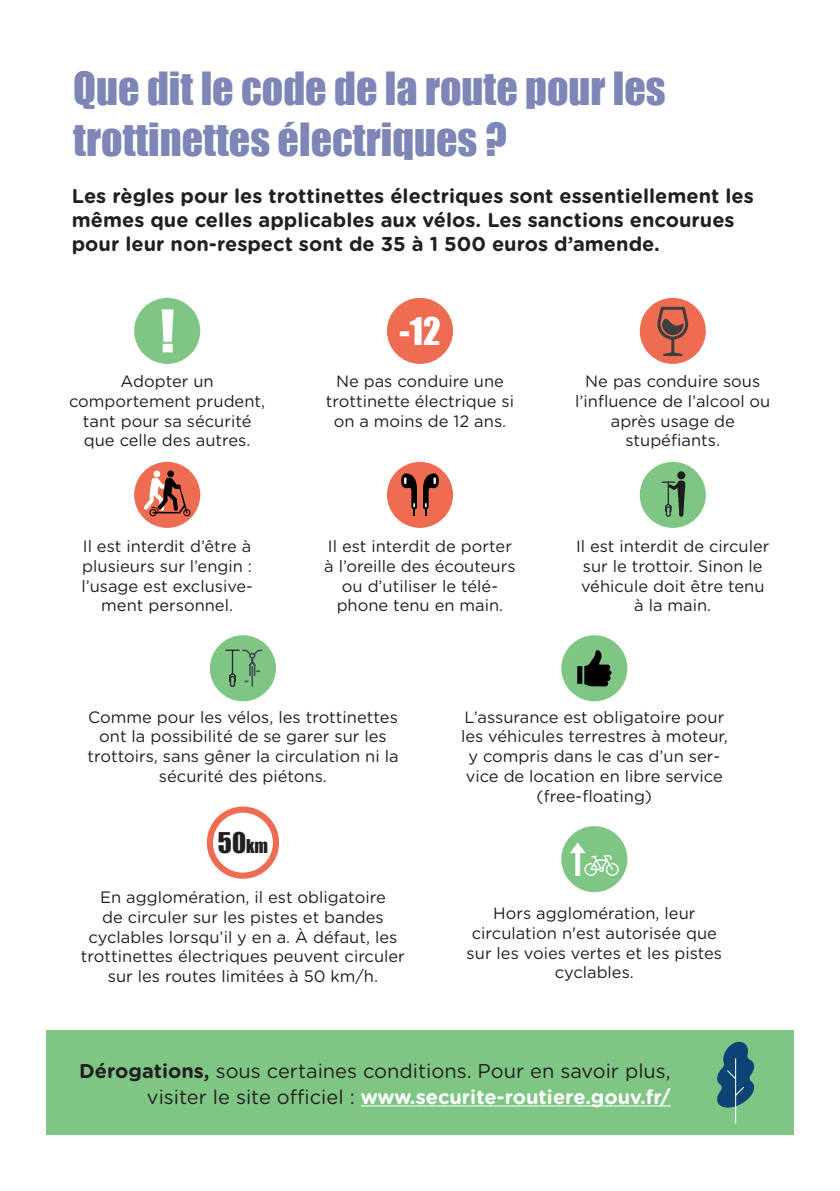
<style>
.page{position:relative;width:840px;height:1191px;background:#fff}
.page>*{position:absolute;margin:0;border:0;box-sizing:border-box;transform-origin:0 0}
.t1{font:54.4px "Impact";color:#fff}
.t2{font:42px/50.4px "Impact";color:#7d86b6}
.t3{font:35px "Impact";color:#fff}
.t4{font:26.2px "Impact";color:#231f20}
.t5{font:700 20px/24px "Gotham Rounded";color:#231f20}
.t6{font:20px/26px "Gotham Rounded";color:#231f20;text-align:right}
.t7{font:16.4px/19.8px "Gotham Rounded";color:#231f20;text-align:center}
.s1{font-size:17.4px}
.s2{font-weight:700}
.s3{font-weight:700;color:#fff}
</style>
<div class="page">
<div style="left:134px;top:298px;width:66px;height:66px;background:#7fc684;border-radius:50%"></div>
<div style="left:387px;top:298px;width:66px;height:66px;background:#ed6c52;border-radius:50%"></div>
<svg style="left:639px;top:297px;width:67px;height:67px"></svg>
<div style="left:134px;top:462px;width:66px;height:66px;background:#ed6c52;border-radius:50%"></div>
<div style="left:153px;top:470px;width:7px;height:7px;background:#fff;border-radius:50%"></div>
<div style="left:167px;top:470px;width:7px;height:7px;background:#000001;border-radius:50%"></div>
<svg style="left:144px;top:477px;width:46px;height:39px"></svg>
<div style="left:387px;top:462px;width:66px;height:66px;background:#ed6c52;border-radius:50%"></div>
<svg style="left:401px;top:473px;width:38px;height:43px"></svg>
<div style="left:639px;top:462px;width:66px;height:66px;background:#7fc684;border-radius:50%"></div>
<div style="left:677px;top:471px;width:8px;height:8px;background:#1c1e1d;border-radius:50%"></div>
<svg style="left:661px;top:480px;width:24px;height:37px"></svg>
<div style="left:561px;top:635px;width:66px;height:66px;background:#7fc684;border-radius:50%"></div>
<svg style="left:577px;top:650px;width:34px;height:36px"></svg>
<div style="left:210px;top:635px;width:66px;height:66px;background:#7fc684;border-radius:50%"></div>
<svg style="left:225px;top:649px;width:38px;height:38px"></svg>
<div style="left:207px;top:806px;width:72px;height:72px;border:6px solid #ed6c52;border-radius:50%"></div>
<div style="left:561px;top:826px;width:66px;height:66px;background:#7fc684;border-radius:50%"></div>
<svg style="left:570px;top:842px;width:49px;height:34px"></svg>
<div style="left:46px;top:1030px;width:747px;height:104px;background:#7fc684"></div>
<hr style="left:360px;top:1105px;width:310px;height:1px;background:#fff">
<svg style="left:717px;top:1041px;width:36px;height:83px"></svg>
<h2 class="t2" style="left:73px;top:62px;width:593px">Que dit le code de la route pour les trottinettes électriques ?</h2>
<p class="t5" style="left:72px;top:183px;width:683px">Les règles pour les trottinettes électriques sont essentiellement les mêmes que celles applicables aux vélos. Les sanctions encourues pour leur non-respect sont de 35 à 1 500 euros d’amende.</p>
<h1 class="t1" style="left:160px;top:289px;width:16px">!</h1>
<h3 class="t3" style="left:399px;top:304px;width:43px">-12</h3>
<p class="t7" style="left:69px;top:371px;width:197px">Adopter un comportement prudent, tant pour sa sécurité que celle des autres.</p>
<p class="t7" style="left:575px;top:371px;width:197px">Ne pas conduire sous l’influence de l’alcool ou après usage de stupéfiants.</p>
<p class="t7" style="left:326px;top:371px;width:190px">Ne pas conduire une trottinette électrique si on a moins de 12 ans.</p>
<p class="t7" style="left:81px;top:536px;width:173px">Il est interdit d’être à plusieurs sur l’engin : l’usage est exclusive&shy;ment personnel.</p>
<p class="t7" style="left:324px;top:536px;width:193px">Il est interdit de porter à l’oreille des écouteurs ou d’utiliser le télé&shy;phone tenu en main.</p>
<p class="t7" style="left:575px;top:536px;width:195px">Il est interdit de circuler sur le trottoir. Sinon le véhicule doit être tenu à la main.</p>
<p class="t7" style="left:87px;top:706px;width:312px">Comme pour les vélos, les trottinettes ont la possibilité de se garer sur les trottoirs, sans gêner la circulation ni la sécurité des piétons.</p>
<h3 class="t4" style="left:218px;top:822px;width:51px">50<span class="s1">km</span></h3>
<p class="t7" style="left:81px;top:886px;width:325px">En agglomération, il est obligatoire<br>de circuler sur les pistes et bandes cyclables lorsqu’il y en a. À défaut, les trottinettes électriques peuvent circuler sur les routes limitées à 50 km/h.</p>
<p class="t7" style="left:461px;top:706px;width:268px">L’assurance est obligatoire pour les véhicules terrestres à moteur, y compris dans le cas d’un ser&shy;vice de location en libre service (free-fl oating)</p>
<p class="t7" style="left:466px;top:902px;width:257px">Hors agglomération, leur circulation n'est autorisée que sur les voies vertes et les pistes cyclables.</p>
<p class="t6" style="left:79px;top:1057px;width:592px"><span class="s2">Dérogations,</span> sous certaines conditions. Pour en savoir plus, visiter le site officiel : <span class="s3">www.securite-routiere.gouv.fr/</span></p>
</div>
